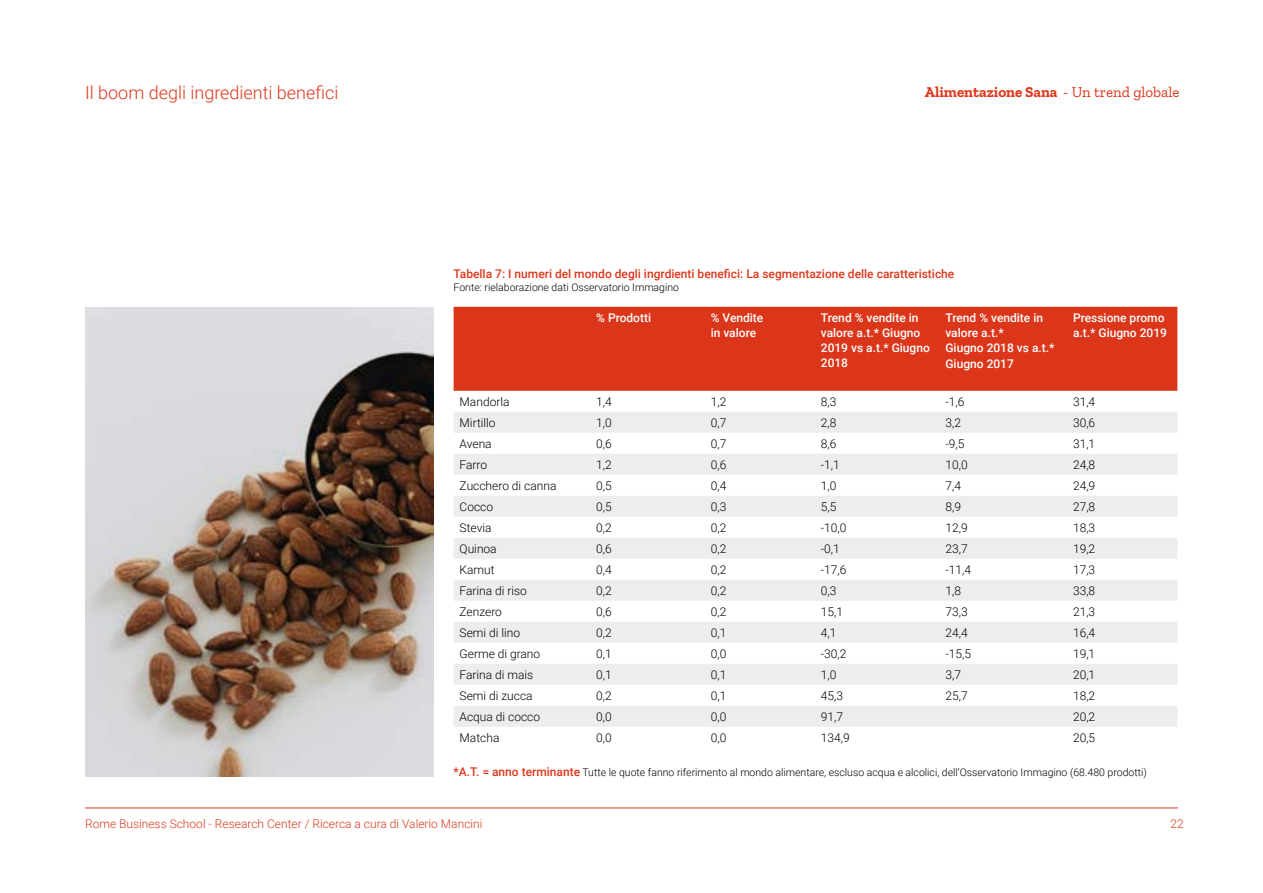
<style>
.page{position:relative;width:1263px;height:893px;background:#fff}
.page>*{position:absolute;margin:0;border:0;box-sizing:border-box;transform-origin:0 0}
.t1{font:300 18px "Roboto";color:#dd371b}
.t2{font:700 15px "Zilla Slab";color:#dd371b}
.t3{font:300 12px "Roboto";color:#000}
.t4{font:500 12px/15px "Roboto";color:#fff}
.t5{font:500 12px "Roboto";color:#dd371b}
.t6{font:300 12px "Roboto";color:#dd371b}
.t7{font:300 10.5px "Roboto";color:#000}
.s1{font-weight:400}
.s2{font-weight:500;font-size:12px;color:#dd371b}
</style>
<div class="page">
<hr style="left:85px;top:808px;width:1093px;height:1px;background:#dd371b">
<div style="left:454px;top:307px;width:723px;height:84px;background:#db361a"></div>
<svg style="left:454px;top:412px;width:723px;height:315px;fill:#ededed"></svg>
<img style="left:85px;top:308px;width:349px;height:469px">
<h1 class="t1" style="left:85px;top:80px;width:255px">Il boom degli ingredienti benefici</h1>
<p class="t2" style="left:925px;top:83px;width:256px">Alimentazione Sana <span class="s1">- Un trend globale</span></p>
<p class="t5" style="left:454px;top:266px;width:502px">Tabella 7: I numeri del mondo degli ingrdienti benefici: La segmentazione delle caratteristiche</p>
<p class="t7" style="left:454px;top:280px;width:227px">Fonte: rielaborazione dati Osservatorio Immagino</p>
<p class="t4" style="left:596px;top:310px;width:56px">% Prodotti</p>
<p class="t4" style="left:711px;top:310px;width:54px">% Vendite in valore</p>
<p class="t4" style="left:821px;top:310px;width:111px">Trend % vendite in valore a.t.* Giugno<br>2019 vs a.t.* Giugno<br>2018</p>
<p class="t4" style="left:945px;top:310px;width:111px">Trend % vendite in valore a.t.*<br>Giugno 2018 vs a.t.*</p>
<p class="t4" style="left:945px;top:356px;width:70px">Giugno 2017</p>
<p class="t4" style="left:1073px;top:310px;width:95px">Pressione promo a.t.* Giugno 2019</p>
<p class="t3" style="left:460px;top:393px;width:51px">Mandorla</p>
<p class="t3" style="left:596px;top:393px;width:17px">1,4</p>
<p class="t3" style="left:711px;top:393px;width:17px">1,2</p>
<p class="t3" style="left:821px;top:393px;width:17px">8,3</p>
<p class="t3" style="left:945px;top:393px;width:21px">-1,6</p>
<p class="t3" style="left:1073px;top:393px;width:24px">31,4</p>
<p class="t3" style="left:460px;top:414px;width:38px">Mirtillo</p>
<p class="t3" style="left:596px;top:414px;width:17px">1,0</p>
<p class="t3" style="left:711px;top:414px;width:17px">0,7</p>
<p class="t3" style="left:821px;top:414px;width:17px">2,8</p>
<p class="t3" style="left:945px;top:414px;width:17px">3,2</p>
<p class="t3" style="left:1073px;top:414px;width:24px">30,6</p>
<p class="t3" style="left:460px;top:435px;width:34px">Avena</p>
<p class="t3" style="left:596px;top:435px;width:17px">0,6</p>
<p class="t3" style="left:711px;top:435px;width:17px">0,7</p>
<p class="t3" style="left:821px;top:435px;width:17px">8,6</p>
<p class="t3" style="left:945px;top:435px;width:21px">-9,5</p>
<p class="t3" style="left:1073px;top:435px;width:24px">31,1</p>
<p class="t3" style="left:460px;top:456px;width:29px">Farro</p>
<p class="t3" style="left:596px;top:456px;width:17px">1,2</p>
<p class="t3" style="left:711px;top:456px;width:17px">0,6</p>
<p class="t3" style="left:821px;top:456px;width:21px">-1,1</p>
<p class="t3" style="left:945px;top:456px;width:24px">10,0</p>
<p class="t3" style="left:1073px;top:456px;width:24px">24,8</p>
<p class="t3" style="left:460px;top:477px;width:98px">Zucchero di canna</p>
<p class="t3" style="left:596px;top:477px;width:17px">0,5</p>
<p class="t3" style="left:711px;top:477px;width:17px">0,4</p>
<p class="t3" style="left:821px;top:477px;width:17px">1,0</p>
<p class="t3" style="left:945px;top:477px;width:17px">7,4</p>
<p class="t3" style="left:1073px;top:477px;width:24px">24,9</p>
<p class="t3" style="left:460px;top:498px;width:35px">Cocco</p>
<p class="t3" style="left:596px;top:498px;width:17px">0,5</p>
<p class="t3" style="left:711px;top:498px;width:17px">0,3</p>
<p class="t3" style="left:821px;top:498px;width:17px">5,5</p>
<p class="t3" style="left:945px;top:498px;width:17px">8,9</p>
<p class="t3" style="left:1073px;top:498px;width:24px">27,8</p>
<p class="t3" style="left:460px;top:519px;width:33px">Stevia</p>
<p class="t3" style="left:596px;top:519px;width:17px">0,2</p>
<p class="t3" style="left:711px;top:519px;width:17px">0,2</p>
<p class="t3" style="left:821px;top:519px;width:27px">-10,0</p>
<p class="t3" style="left:945px;top:519px;width:24px">12,9</p>
<p class="t3" style="left:1073px;top:519px;width:24px">18,3</p>
<p class="t3" style="left:460px;top:540px;width:39px">Quinoa</p>
<p class="t3" style="left:596px;top:540px;width:17px">0,6</p>
<p class="t3" style="left:711px;top:540px;width:17px">0,2</p>
<p class="t3" style="left:821px;top:540px;width:21px">-0,1</p>
<p class="t3" style="left:945px;top:540px;width:24px">23,7</p>
<p class="t3" style="left:1073px;top:540px;width:24px">19,2</p>
<p class="t3" style="left:460px;top:561px;width:37px">Kamut</p>
<p class="t3" style="left:596px;top:561px;width:17px">0,4</p>
<p class="t3" style="left:711px;top:561px;width:17px">0,2</p>
<p class="t3" style="left:821px;top:561px;width:27px">-17,6</p>
<p class="t3" style="left:945px;top:561px;width:27px">-11,4</p>
<p class="t3" style="left:1073px;top:561px;width:24px">17,3</p>
<p class="t3" style="left:460px;top:582px;width:69px">Farina di riso</p>
<p class="t3" style="left:596px;top:582px;width:17px">0,2</p>
<p class="t3" style="left:711px;top:582px;width:17px">0,2</p>
<p class="t3" style="left:821px;top:582px;width:17px">0,3</p>
<p class="t3" style="left:945px;top:582px;width:17px">1,8</p>
<p class="t3" style="left:1073px;top:582px;width:24px">33,8</p>
<p class="t3" style="left:460px;top:603px;width:44px">Zenzero</p>
<p class="t3" style="left:596px;top:603px;width:17px">0,6</p>
<p class="t3" style="left:711px;top:603px;width:17px">0,2</p>
<p class="t3" style="left:821px;top:603px;width:24px">15,1</p>
<p class="t3" style="left:945px;top:603px;width:24px">73,3</p>
<p class="t3" style="left:1073px;top:603px;width:24px">21,3</p>
<p class="t3" style="left:460px;top:624px;width:62px">Semi di lino</p>
<p class="t3" style="left:596px;top:624px;width:17px">0,2</p>
<p class="t3" style="left:711px;top:624px;width:17px">0,1</p>
<p class="t3" style="left:821px;top:624px;width:17px">4,1</p>
<p class="t3" style="left:945px;top:624px;width:24px">24,4</p>
<p class="t3" style="left:1073px;top:624px;width:24px">16,4</p>
<p class="t3" style="left:460px;top:645px;width:82px">Germe di grano</p>
<p class="t3" style="left:596px;top:645px;width:17px">0,1</p>
<p class="t3" style="left:711px;top:645px;width:17px">0,0</p>
<p class="t3" style="left:821px;top:645px;width:27px">-30,2</p>
<p class="t3" style="left:945px;top:645px;width:27px">-15,5</p>
<p class="t3" style="left:1073px;top:645px;width:24px">19,1</p>
<p class="t3" style="left:460px;top:666px;width:75px">Farina di mais</p>
<p class="t3" style="left:596px;top:666px;width:17px">0,1</p>
<p class="t3" style="left:711px;top:666px;width:17px">0,1</p>
<p class="t3" style="left:821px;top:666px;width:17px">1,0</p>
<p class="t3" style="left:945px;top:666px;width:17px">3,7</p>
<p class="t3" style="left:1073px;top:666px;width:24px">20,1</p>
<p class="t3" style="left:460px;top:687px;width:75px">Semi di zucca</p>
<p class="t3" style="left:596px;top:687px;width:17px">0,2</p>
<p class="t3" style="left:711px;top:687px;width:17px">0,1</p>
<p class="t3" style="left:821px;top:687px;width:24px">45,3</p>
<p class="t3" style="left:945px;top:687px;width:24px">25,7</p>
<p class="t3" style="left:1073px;top:687px;width:24px">18,2</p>
<p class="t3" style="left:460px;top:708px;width:82px">Acqua di cocco</p>
<p class="t3" style="left:596px;top:708px;width:17px">0,0</p>
<p class="t3" style="left:711px;top:708px;width:17px">0,0</p>
<p class="t3" style="left:821px;top:708px;width:24px">91,7</p>
<p class="t3" style="left:1073px;top:708px;width:24px">20,2</p>
<p class="t3" style="left:460px;top:729px;width:41px">Matcha</p>
<p class="t3" style="left:596px;top:729px;width:17px">0,0</p>
<p class="t3" style="left:711px;top:729px;width:17px">0,0</p>
<p class="t3" style="left:821px;top:729px;width:30px">134,9</p>
<p class="t3" style="left:1073px;top:729px;width:24px">20,5</p>
<p class="t7" style="left:454px;top:765px;width:695px"><span class="s2">*A.T. = anno terminante</span> Tutte le quote fanno riferimento al mondo alimentare, escluso acqua e alcolici, dell’Osservatorio Immagino (68.480 prodotti)</p>
<p class="t6" style="left:85px;top:815px;width:399px">Rome Business School - Research Center / Ricerca a cura di Valerio Mancini</p>
<p class="t6" style="left:1170px;top:815px;width:15px">22</p>
</div>
